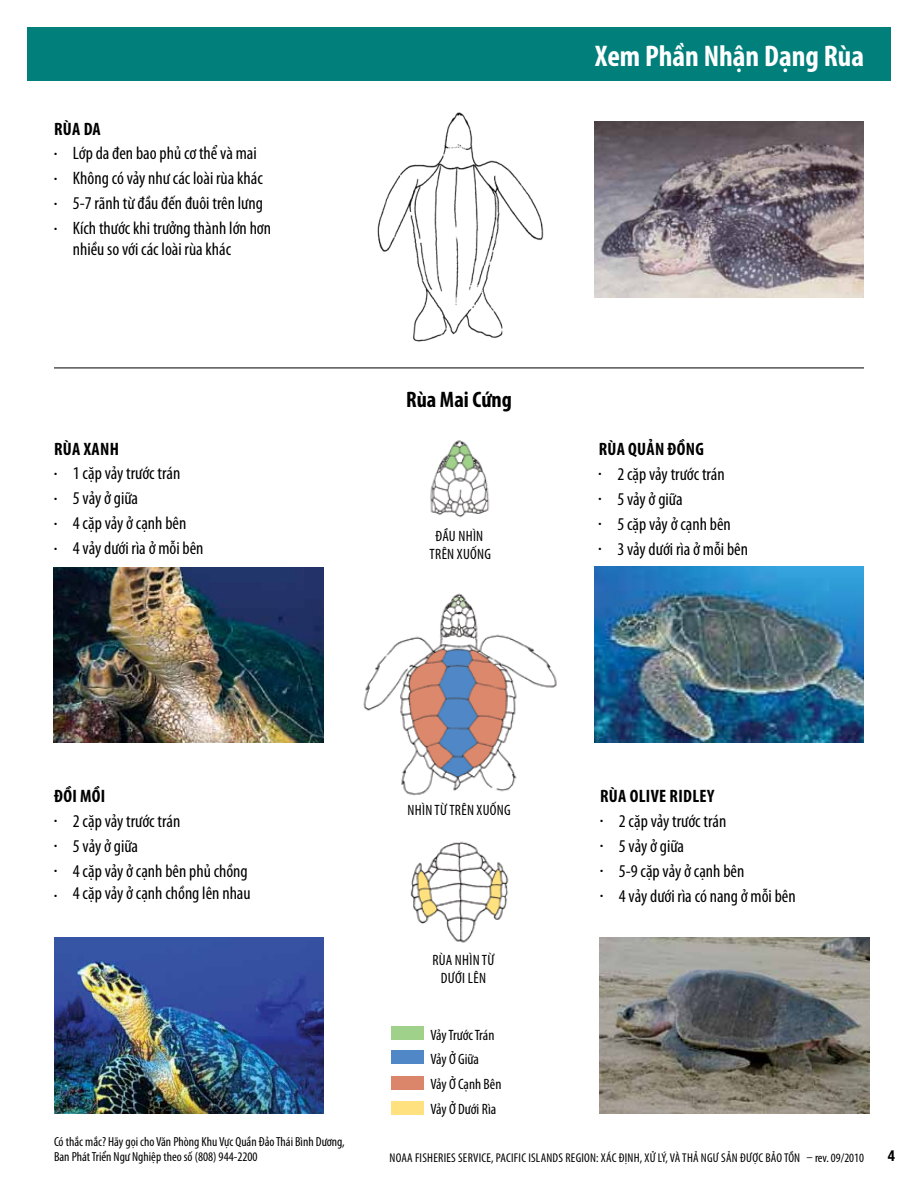
<style>
.page{position:relative;width:918px;height:1188px;background:#fff}
.page>*{position:absolute;margin:0;border:0;box-sizing:border-box;transform-origin:0 0}
.t1{font:700 condensed 30px "Myriad Pro";color:#fff}
.t2{font:700 condensed 22.5px "Myriad Pro";color:#000}
.t3{font:condensed 18px/21px "Myriad Pro";color:#000}
.t4{font:700 condensed 18px "Myriad Pro";letter-spacing:.02em;color:#000}
.t5{font:condensed 15px/18px "Myriad Pro";letter-spacing:.02em;color:#000;text-align:center}
.t6{font:condensed 15px/24.8px "Myriad Pro";color:#000}
.t7{font:700 condensed 15px "Helvetica Neue LT Std";color:#000}
.t8{font:condensed 13.2px/15px "Myriad Pro";color:#000}
.t9{font:condensed 12.75px "Myriad Pro";letter-spacing:.02em;color:#000}
.s1{font-size:12px}
</style>
<div class="page">
<img style="left:594px;top:122px;width:270px;height:175px">
<img style="left:377px;top:112px;width:167px;height:230px">
<div style="left:27px;top:27px;width:864px;height:54px;background:#007f7b"></div>
<img style="left:594px;top:567px;width:270px;height:175px">
<img style="left:600px;top:938px;width:270px;height:175px">
<img style="left:54px;top:567px;width:270px;height:176px">
<img style="left:54px;top:938px;width:270px;height:175px">
<img style="left:363px;top:593px;width:194px;height:203px">
<img style="left:410px;top:841px;width:99px;height:102px">
<img style="left:430px;top:440px;width:60px;height:78px">
<div style="left:391px;top:1077px;width:33px;height:13px;background:#db866b"></div>
<div style="left:391px;top:1027px;width:33px;height:13px;background:#9fd18a"></div>
<div style="left:391px;top:1050px;width:33px;height:14px;background:#5087c7"></div>
<div style="left:391px;top:1102px;width:33px;height:13px;background:#ffe180"></div>
<hr style="left:54px;top:368px;width:810px;height:1px;background:#000">
<p class="t4" style="left:54px;top:118px;width:48px">RÙA DA</p>
<p class="t3" style="left:54px;top:142px;width:204px"><span class="s1">•</span> Lớp da đen bao phủ cơ thể và mai</p>
<p class="t3" style="left:54px;top:167px;width:210px"><span class="s1">•</span> Không có vảy như các loài rùa khác</p>
<p class="t3" style="left:54px;top:192px;width:210px"><span class="s1">•</span> 5-7 rãnh từ đầu đến đuôi trên lưng</p>
<p class="t3" style="left:73px;top:217px;width:200px;text-indent:-19px"><span class="s1">•</span> Kích thước khi trưởng thành lớn hơn nhiều so với các loài rùa khác</p>
<p class="t4" style="left:54px;top:438px;width:66px">RÙA XANH</p>
<p class="t3" style="left:54px;top:462px;width:128px"><span class="s1">•</span> 1 cặp vảy trước trán</p>
<p class="t3" style="left:54px;top:487px;width:86px"><span class="s1">•</span> 5 vảy ở giữa</p>
<p class="t3" style="left:54px;top:512px;width:134px"><span class="s1">•</span> 4 cặp vảy ở cạnh bên</p>
<p class="t3" style="left:54px;top:537px;width:151px"><span class="s1">•</span> 4 vảy dưới rìa ở mỗi bên</p>
<h1 class="t1" style="left:595px;top:37px;width:270px">Xem Phần Nhận Dạng Rùa</h1>
<p class="t2" style="left:406px;top:385px;width:107px">Rùa Mai Cứng</p>
<p class="t5" style="left:430px;top:527px;width:63px">ĐẦU NHÌN<br>TRÊN XUỐNG</p>
<p class="t4" style="left:599px;top:438px;width:107px">RÙA QUẢN ĐỒNG</p>
<p class="t3" style="left:598px;top:463px;width:128px"><sup>•</sup> 2 cặp vảy trước trán</p>
<p class="t3" style="left:598px;top:488px;width:86px"><sup>•</sup> 5 vảy ở giữa</p>
<p class="t3" style="left:598px;top:513px;width:134px"><sup>•</sup> 5 cặp vảy ở cạnh bên</p>
<p class="t3" style="left:598px;top:538px;width:151px"><sup>•</sup> 3 vảy dưới rìa ở mỗi bên</p>
<p class="t4" style="left:54px;top:785px;width:53px">ĐỒI MỒI</p>
<p class="t3" style="left:54px;top:810px;width:128px"><sup>•</sup> 2 cặp vảy trước trán</p>
<p class="t3" style="left:54px;top:835px;width:86px"><sup>•</sup> 5 vảy ở giữa</p>
<p class="t3" style="left:54px;top:860px;width:195px"><sup>•</sup> 4 cặp vảy ở cạnh bên phủ chồng</p>
<p class="t3" style="left:54px;top:882px;width:198px"><span class="s1">•</span> 4 cặp vảy ở cạnh chồng lên nhau</p>
<p class="t8" style="left:54px;top:1134px;width:292px">Có thắc mắc? Hãy gọi cho Văn Phòng Khu Vực Quần Đảo Thái Bình Dương,<br>Ban Phát Triển Ngư Nghiệp theo số (808) 944-2200</p>
<p class="t5" style="left:408px;top:801px;width:105px">NHÌN TỪ TRÊN XUỐNG</p>
<p class="t5" style="left:432px;top:951px;width:64px">RÙA NHÌN TỪ<br>DƯỚI LÊN</p>
<p class="t6" style="left:430px;top:1022px;width:72px">Vảy Trước Trán<br>Vảy Ở Giữa<br>Vảy Ở Cạnh Bên<br>Vảy Ở Dưới Rìa</p>
<p class="t4" style="left:600px;top:785px;width:116px">RÙA OLIVE RIDLEY</p>
<p class="t3" style="left:600px;top:810px;width:128px"><sup>•</sup> 2 cặp vảy trước trán</p>
<p class="t3" style="left:600px;top:835px;width:86px"><sup>•</sup> 5 vảy ở giữa</p>
<p class="t3" style="left:600px;top:860px;width:146px"><sup>•</sup> 5-9 cặp vảy ở cạnh bên</p>
<p class="t3" style="left:600px;top:885px;width:197px"><sup>•</sup> 4 vảy dưới rìa có nang ở mỗi bên</p>
<p class="t9" style="left:390px;top:1150px;width:476px">NOAA FISHERIES SERVICE, PACIFIC ISLANDS REGION: Xác Định, Xử Lý, và Thả Ngư Sản Được Bảo Tồn – rev. 09/2010</p>
<p class="t7" style="left:888px;top:1147px;width:9px">4</p>
</div>
